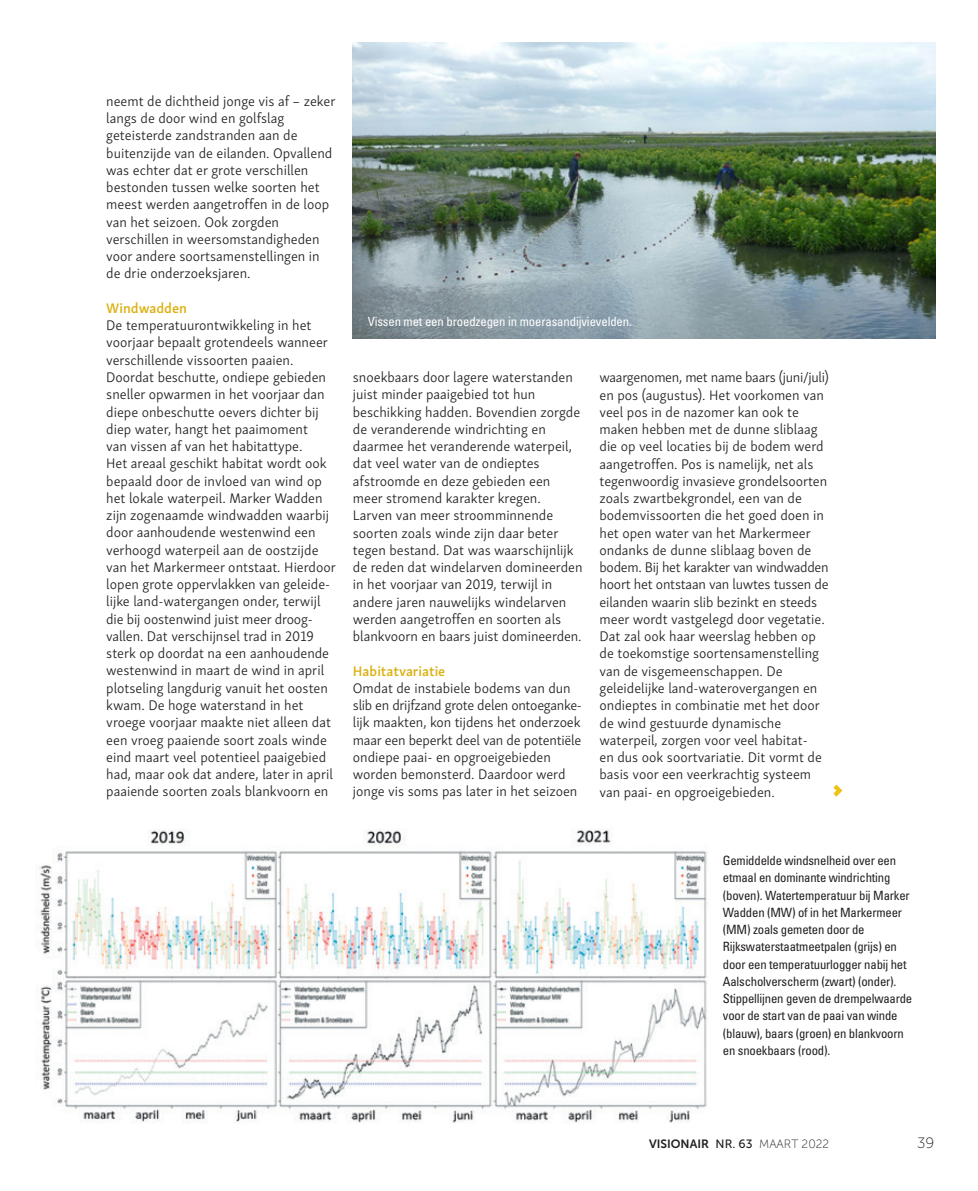
<style>
.page{position:relative;width:978px;height:1191px;background:#fff}
.page>*{position:absolute;margin:0;border:0;box-sizing:border-box;transform-origin:0 0}
.t1{font:15px "Museo Sans 100";color:#231f20}
.t2{font:300 14.25px/17.2px "Skolar Sans";color:#231f20}
.t3{font:600 14.25px "Skolar Sans";color:#dbb114}
.t4{font:condensed 12.75px/17.2px "Univers LT Std";letter-spacing:-.015em;color:#231f20}
.t5{font:condensed 12.75px "Univers LT Std";letter-spacing:-.01em;color:#fff}
.t6{font:12px "Museo Sans 700";color:#231f20}
.s1{font-family:"Museo Sans 500"}
.s2{font-family:"Museo Sans 100"}
</style>
<div class="page">
<img style="left:35px;top:829px;width:672px;height:294px">
<img style="left:353px;top:43px;width:582px;height:296px">
<svg style="left:833px;top:784px;width:9px;height:12px"></svg>
<p class="t2" style="left:106px;top:91px;width:231px">neemt de dichtheid jonge vis af – zeker langs de door wind en golfslag geteisterde zandstranden aan de buitenzijde van de eilanden. Opvallend was echter dat er grote verschillen bestonden tussen welke soorten het meest werden aangetroffen in de loop van het seizoen. Ook zorgden verschillen in weersomstandigheden voor andere soortsamenstellingen in de drie onderzoeksjaren.</p>
<p class="t3" style="left:106px;top:297px;width:82px">Windwadden</p>
<p class="t2" style="left:106px;top:316px;width:231px">De temperatuurontwikkeling in het voorjaar bepaalt grotendeels wanneer verschillende vissoorten paaien.<br>Doordat beschutte, ondiepe gebieden sneller opwarmen in het voorjaar dan diepe onbeschutte oevers dichter bij diep water, hangt het paaimoment<br>van vissen af van het habitattype.<br>Het areaal geschikt habitat wordt ook bepaald door de invloed van wind op het lokale waterpeil. Marker Wadden zijn zogenaamde windwadden waarbij door aanhoudende westenwind een verhoogd waterpeil aan de oostzijde van het Markermeer ontstaat. Hierdoor lopen grote oppervlakken van geleide&shy;lijke land-watergangen onder, terwijl die bij oostenwind juist meer droog&shy;vallen. Dat verschijnsel trad in 2019 sterk op doordat na een aanhoudende westenwind in maart de wind in april plotseling langdurig vanuit het oosten kwam. De hoge waterstand in het vroege voorjaar maakte niet alleen dat een vroeg paaiende soort zoals winde eind maart veel potentieel paaigebied had, maar ook dat andere, later in april paaiende soorten zoals blankvoorn en</p>
<p class="t5" style="left:368px;top:313px;width:266px">Vissen met een broedzegen in moerasandijvievelden.</p>
<p class="t2" style="left:353px;top:368px;width:231px">snoekbaars door lagere waterstanden juist minder paaigebied tot hun beschikking hadden. Bovendien zorgde de veranderende windrichting en daarmee het veranderende waterpeil, dat veel water van de ondieptes afstroomde en deze gebieden een meer stromend karakter kregen.<br>Larven van meer stroomminnende soorten zoals winde zijn daar beter tegen bestand. Dat was waarschijnlijk de reden dat windelarven domineerden in het voorjaar van 2019, terwijl in andere jaren nauwelijks windelarven werden aangetroffen en soorten als blankvoorn en baars juist domineerden.</p>
<p class="t3" style="left:353px;top:659px;width:94px">Habitatvariatie</p>
<p class="t2" style="left:353px;top:678px;width:230px">Omdat de instabiele bodems van dun slib en drijfzand grote delen ontoeganke&shy;lijk maakten, kon tijdens het onderzoek maar een beperkt deel van de potentiële ondiepe paai- en opgroeigebieden worden bemonsterd. Daardoor werd jonge vis soms pas later in het seizoen</p>
<p class="t2" style="left:600px;top:368px;width:231px">waargenomen, met name baars (juni/juli) en pos (augustus). Het voorkomen van veel pos in de nazomer kan ook te maken hebben met de dunne sliblaag die op veel locaties bij de bodem werd aangetroffen. Pos is namelijk, net als tegenwoordig invasieve grondelsoorten zoals zwartbekgrondel, een van de bodemvissoorten die het goed doen in het open water van het Markermeer ondanks de dunne sliblaag boven de bodem. Bij het karakter van windwadden hoort het ontstaan van luwtes tussen de eilanden waarin slib bezinkt en steeds meer wordt vastgelegd door vegetatie.<br>Dat zal ook haar weerslag hebben op de toekomstige soortensamenstelling van de visgemeenschappen. De geleidelijke land-waterovergangen en ondieptes in combinatie met het door de wind gestuurde dynamische waterpeil, zorgen voor veel habitat-<br>en dus ook soortvariatie. Dit vormt de basis voor een veerkrachtig systeem van paai- en opgroeigebieden.</p>
<p class="t4" style="left:723px;top:851px;width:191px">Gemiddelde windsnelheid over een etmaal en dominante windrichting (boven). Watertemperatuur bij Marker Wadden (MW) of in het Markermeer (MM) zoals gemeten door de Rijkswaterstaatmeetpalen (grijs) en door een temperatuurlogger nabij het Aalscholverscherm (zwart) (onder).<br>Stippellijnen geven de drempelwaarde voor de start van de paai van winde (blauw), baars (groen) en blankvoorn en snoekbaars (rood).</p>
<p class="t6" style="left:649px;top:1137px;width:182px">VISIONAIR <span class="s1">NR. 63</span> <span class="s2">MAART 2022</span></p>
<p class="t1" style="left:917px;top:1135px;width:19px">39</p>
</div>
